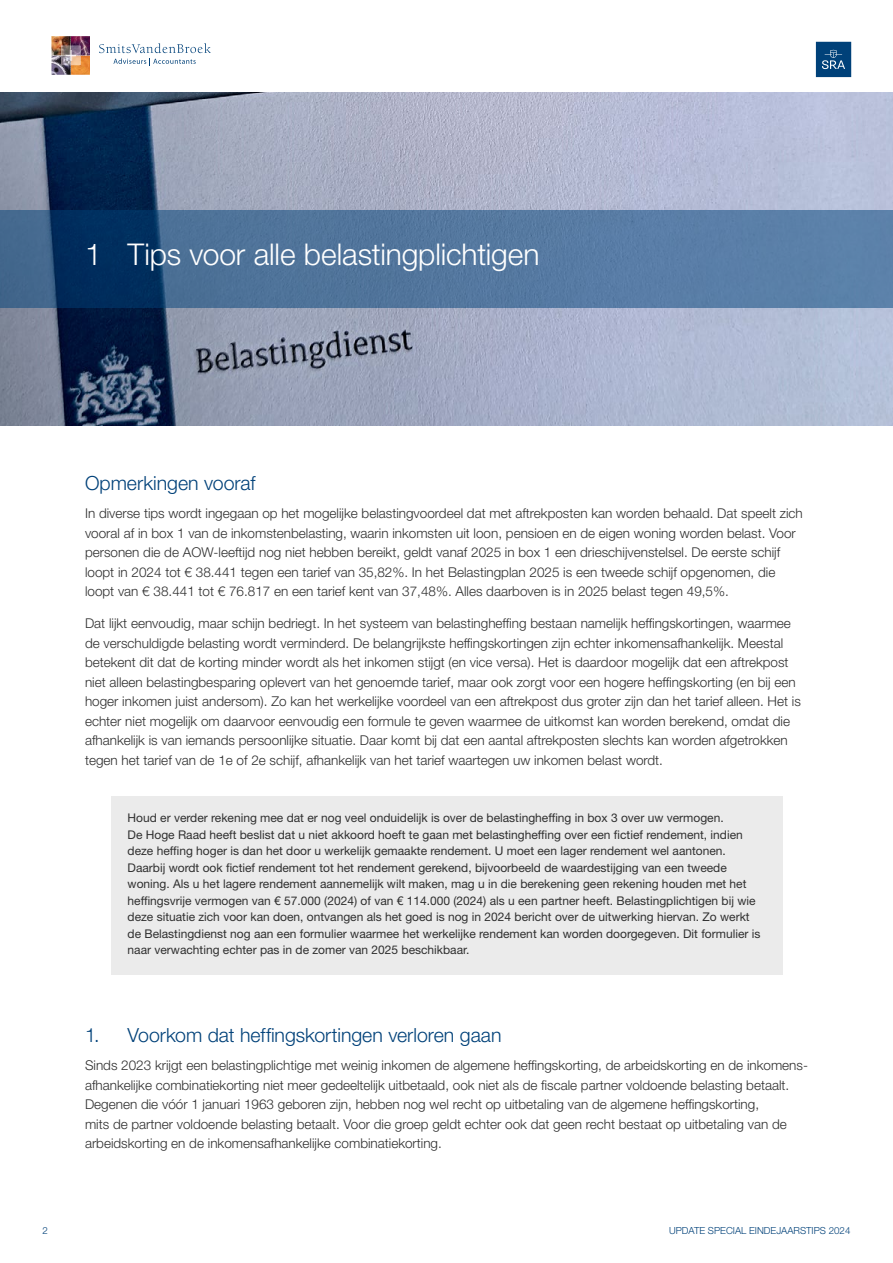
<style>
.page{position:relative;width:893px;height:1263px;background:#fff}
.page>*{position:absolute;margin:0;border:0;box-sizing:border-box;transform-origin:0 0}
.t1{font:300 30px "Helvetica Neue LT Std";letter-spacing:-.005em;color:#fff}
.t2{font:300 19.5px "Helvetica Neue LT Std";color:#004179}
.t3{font:300 13.5px/19.5px "Helvetica Neue LT Std";color:#2f2f2f}
.t4{font:12px/16.5px "Helvetica Neue LT Std";color:#2f2f2f}
.t5{font:300 9.75px "Helvetica Neue LT Std";color:#004179}
</style>
<div class="page">
<img style="left:0;top:92px;width:893px;height:333px">
<svg style="left:0;top:210px;width:893px;height:98px;fill:#53779e"></svg>
<svg style="left:99px;top:43px;width:112px;height:23px"></svg>
<img style="left:51px;top:36px;width:1px;height:39px">
<svg style="left:52px;top:36px;width:38px;height:39px"></svg>
<div style="left:817px;top:43px;width:33px;height:33px;background:#004179"></div>
<svg style="left:822px;top:50px;width:23px;height:19px"></svg>
<div style="left:816px;top:42px;width:35px;height:35px;border:2px solid #004179"></div>
<div style="left:111px;top:797px;width:671px;height:178px;background:#ebebeb"></div>
<h1 class="t1" style="left:85px;top:236px;width:456px">1 Tips voor alle belastingplichtigen</h1>
<h2 class="t2" style="left:85px;top:471px;width:172px">Opmerkingen vooraf</h2>
<p class="t3" style="left:85px;top:503px;width:719px">In diverse tips wordt ingegaan op het mogelijke belastingvoordeel dat met aftrekposten kan worden behaald. Dat speelt zich vooral af in box 1 van de inkomstenbelasting, waarin inkomsten uit loon, pensioen en de eigen woning worden belast. Voor personen die de AOW-leeftijd nog niet hebben bereikt, geldt vanaf 2025 in box 1 een drieschijvenstelsel. De eerste schijf loopt in 2024 tot € 38.441 tegen een tarief van 35,82%. In het Belastingplan 2025 is een tweede schijf opgenomen, die loopt van € 38.441 tot € 76.817 en een tarief kent van 37,48%. Alles daarboven is in 2025 belast tegen 49,5%.</p>
<p class="t3" style="left:85px;top:614px;width:717px">Dat lijkt eenvoudig, maar schijn bedriegt. In het systeem van belastingheffing bestaan namelijk heffingskortingen, waarmee de verschuldigde belasting wordt verminderd. De belangrijkste heffingskortingen zijn echter inkomensafhankelijk. Meestal betekent dit dat de korting minder wordt als het inkomen stijgt (en vice versa). Het is daardoor mogelijk dat een aftrekpost niet alleen belastingbesparing oplevert van het genoemde tarief, maar ook zorgt voor een hogere heffingskorting (en bij een hoger inkomen juist andersom). Zo kan het werkelijke voordeel van een aftrekpost dus groter zijn dan het tarief alleen. Het is echter niet mogelijk om daarvoor eenvoudig een formule te geven waarmee de uitkomst kan worden berekend, omdat die afhankelijk is van iemands persoonlijke situatie. Daar komt bij dat een aantal aftrekposten slechts kan worden afgetrokken tegen het tarief van de 1e of 2e schijf, afhankelijk van het tarief waartegen uw inkomen belast wordt.</p>
<p class="t4" style="left:128px;top:809px;width:634px">Houd er verder rekening mee dat er nog veel onduidelijk is over de belastingheffing in box 3 over uw vermogen.<br>De Hoge Raad heeft beslist dat u niet akkoord hoeft te gaan met belastingheffing over een fictief rendement, indien deze heffing hoger is dan het door u werkelijk gemaakte rendement. U moet een lager rendement wel aantonen.<br>Daarbij wordt ook fictief rendement tot het rendement gerekend, bijvoorbeeld de waardestijging van een tweede woning. Als u het lagere rendement aannemelijk wilt maken, mag u in die berekening geen rekening houden met het heffingsvrije vermogen van € 57.000 (2024) of van € 114.000 (2024) als u een partner heeft. Belastingplichtigen bij wie deze situatie zich voor kan doen, ontvangen als het goed is nog in 2024 bericht over de uitwerking hiervan. Zo werkt de Belastingdienst nog aan een formulier waarmee het werkelijke rendement kan worden doorgegeven. Dit formulier is naar verwachting echter pas in de zomer van 2025 beschikbaar.</p>
<h2 class="t2" style="left:85px;top:1023px;width:418px">1. Voorkom dat heffingskortingen verloren gaan</h2>
<p class="t3" style="left:85px;top:1055px;width:723px">Sinds 2023 krijgt een belastingplichtige met weinig inkomen de algemene heffingskorting, de arbeidskorting en de inkomens&shy;afhankelijke combinatiekorting niet meer gedeeltelijk uitbetaald, ook niet als de fiscale partner voldoende belasting betaalt.<br>Degenen die vóór 1 januari 1963 geboren zijn, hebben nog wel recht op uitbetaling van de algemene heffingskorting,<br>mits de partner voldoende belasting betaalt. Voor die groep geldt echter ook dat geen recht bestaat op uitbetaling van de arbeidskorting en de inkomensafhankelijke combinatiekorting.</p>
<p class="t5" style="left:43px;top:1224px;width:7px">2</p>
<p class="t5" style="left:669px;top:1224px;width:183px">UPDATE SPECIAL EINDEJAARSTIPS 2024</p>
</div>
